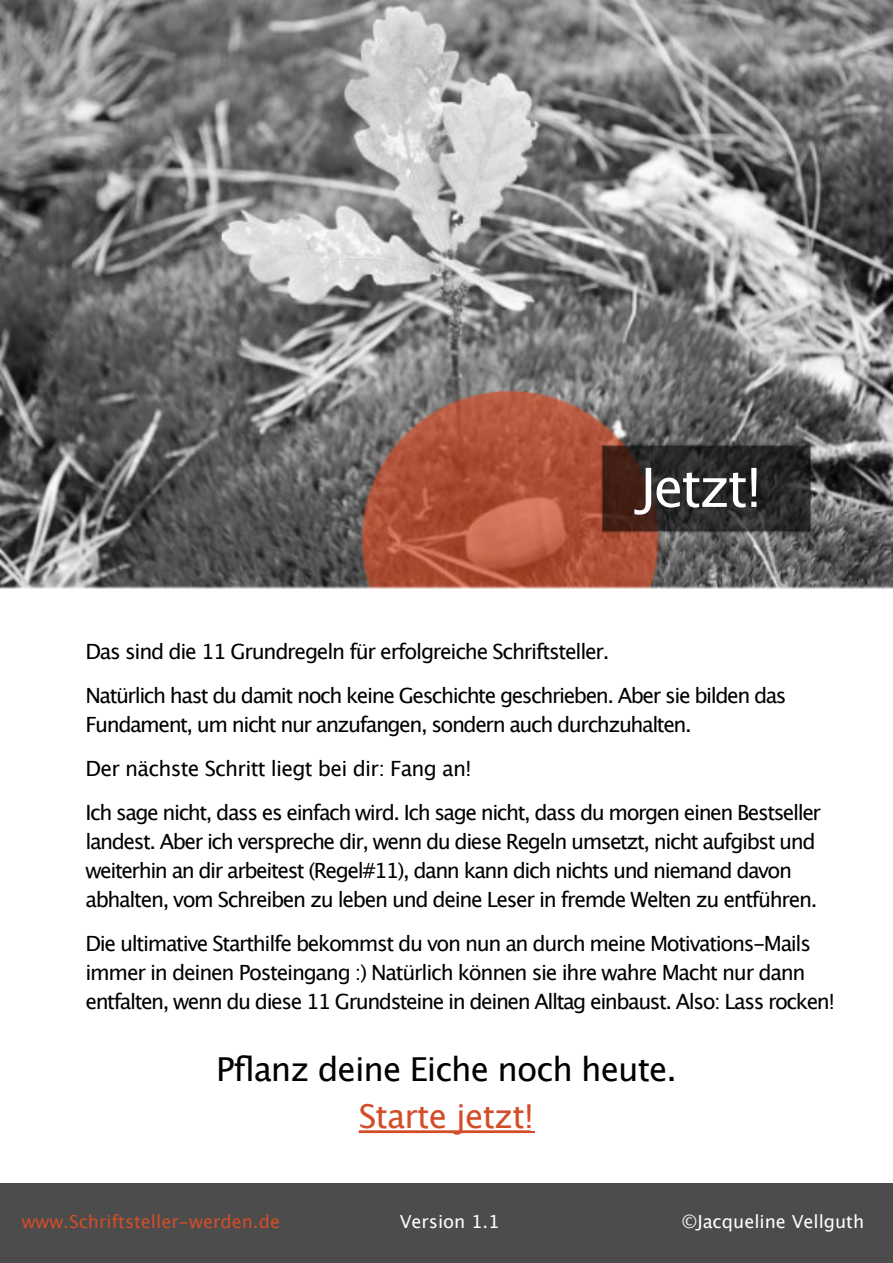
<style>
.page{position:relative;width:893px;height:1263px;background:#fff}
.page>*{position:absolute;margin:0;border:0;box-sizing:border-box;transform-origin:0 0}
.t1{font:54px "Lucida Grande";letter-spacing:-.045em;color:#fff}
.t2{font:33px "Lucida Grande";letter-spacing:-.03em;color:#000}
.t3{font:33px "Lucida Grande";letter-spacing:-.025em;color:#d34d28}
.t4{font:21px/29px "Lucida Grande";letter-spacing:-.07em;color:#000}
.t5{font:18px "Lucida Grande";color:#fff}
.t6{font:18px "Lucida Grande";color:#d34d28}
</style>
<div class="page">
<div style="left:0;top:1183px;width:893px;height:80px;background:#4c4c4c"></div>
<img style="left:0;top:0;width:893px;height:589px">
<hr style="left:359px;top:1131px;width:175px;height:1px;background:#d34d28">
<hr style="left:359px;top:1130px;width:171px;height:3px;background:#d34d28">
<h1 class="t1" style="left:639px;top:465px;width:125px">Jetzt!</h1>
<p class="t4" style="left:86px;top:631px;width:703px;line-height:44px">Das sind die 11 Grundregeln für erfolgreiche Schriftsteller.<br>Natürlich hast du damit noch keine Geschichte geschrieben. Aber sie bilden das</p>
<p class="t4" style="left:86px;top:704px;width:737px;line-height:44px">Fundament, um nicht nur anzufangen, sondern auch durchzuhalten.<br>Der nächste Schritt liegt bei dir: Fang an!<br>Ich sage nicht, dass es einfach wird. Ich sage nicht, dass du morgen einen Bestseller</p>
<p class="t4" style="left:86px;top:828px;width:734px">landest. Aber ich verspreche dir, wenn du diese Regeln umsetzt, nicht aufgibst und weiterhin an dir arbeitest (Regel#11), dann kann dich nichts und niemand davon abhalten, vom Schreiben zu leben und deine Leser in fremde Welten zu entführen.</p>
<p class="t4" style="left:86px;top:930px;width:751px">Die ultimative Starthilfe bekommst du von nun an durch meine Motivations-Mails immer in deinen Posteingang :) Natürlich können sie ihre wahre Macht nur dann entfalten, wenn du diese 11 Grundsteine in deinen Alltag einbaust. Also: Lass rocken!</p>
<h2 class="t2" style="left:216px;top:1056px;width:462px">Pflanz deine Eiche noch heute.</h2>
<h2 class="t3" style="left:359px;top:1102px;width:177px">Starte jetzt!</h2>
<p class="t6" style="left:22px;top:1214px;width:260px">www.Schriftsteller-werden.de</p>
<p class="t5" style="left:400px;top:1214px;width:101px">Version 1.1</p>
<p class="t5" style="left:682px;top:1214px;width:184px">©Jacqueline Vellguth</p>
</div>
